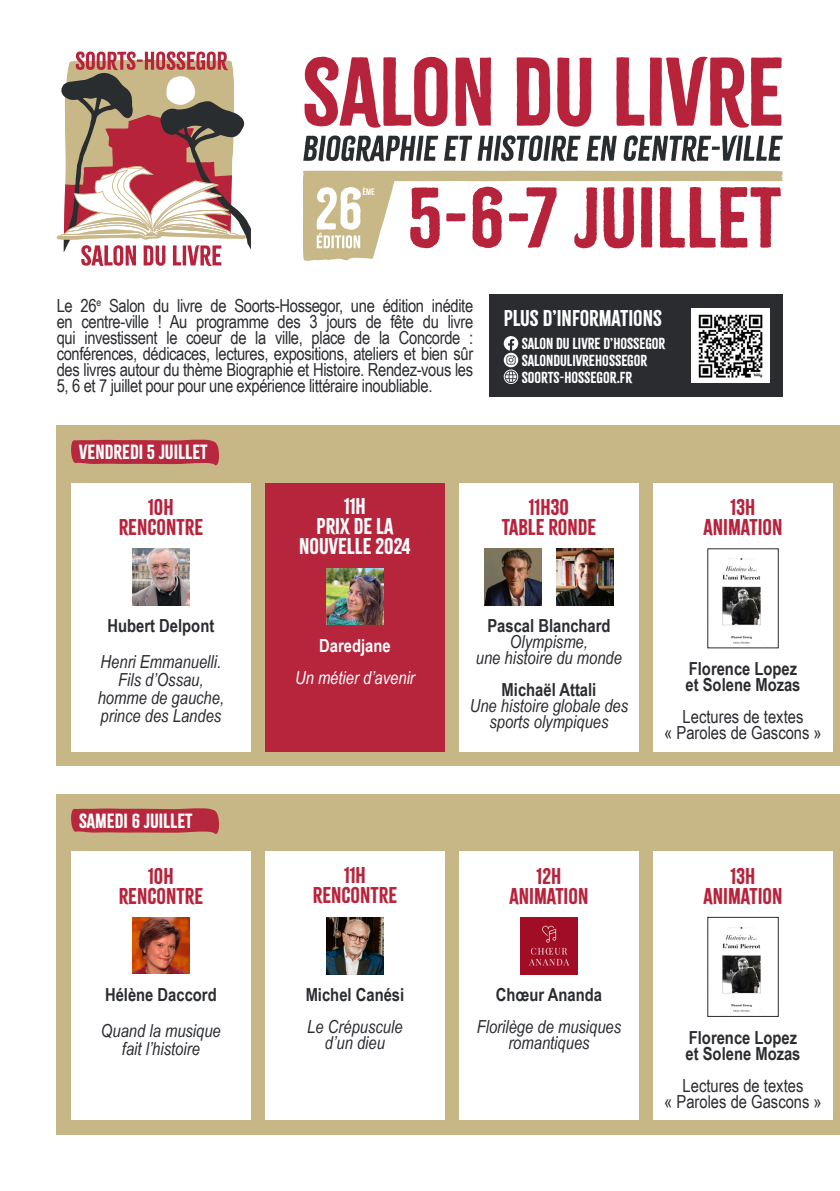
<style>
.page{position:relative;width:840px;height:1191px;background:#fff}
.page>*{position:absolute;margin:0;border:0;box-sizing:border-box;transform-origin:0 0}
.t1{font:20px "Citrus Gothic Solid";color:#b7233c}
.t2{font:20px/20px "Citrus Gothic Solid";color:#fff;text-align:center}
.t3{font:20px "Citrus Gothic Solid";color:#b7253d}
.t4{font:18px/16px "Arial Narrow";color:#2a2c30;text-align:center}
.t5{font:italic 18px/18px "Arial Narrow";color:#2a2c30;text-align:center}
.t6{font:700 18px/16px "Arial Narrow";color:#2a2c30;text-align:center}
.t7{font:18px "Citrus Gothic Solid";color:#fff}
.t8{font:italic 18px "Arial Narrow";color:#fff}
.t9{font:700 18px "Arial Narrow";color:#fff}
.t10{font:14px "Citrus Gothic Solid";color:#fff}
.s1{font-weight:400;font-style:italic}
</style>
<div class="page">
<div style="left:57px;top:425px;width:782px;height:340px;background:#c7b686"></div>
<svg style="left:71px;top:439px;width:148px;height:26px"></svg>
<div style="left:71px;top:483px;width:180px;height:268px;background:#fff"></div>
<div style="left:265px;top:483px;width:179px;height:268px;background:#b7253d"></div>
<div style="left:459px;top:483px;width:179px;height:268px;background:#fff"></div>
<div style="left:652px;top:483px;width:180px;height:268px;background:#fff"></div>
<img style="left:132px;top:549px;width:57px;height:56px">
<img style="left:326px;top:568px;width:57px;height:57px">
<div style="left:57px;top:794px;width:782px;height:340px;background:#c7b686"></div>
<svg style="left:71px;top:808px;width:148px;height:26px"></svg>
<div style="left:71px;top:851px;width:180px;height:269px;background:#fff"></div>
<div style="left:265px;top:851px;width:179px;height:269px;background:#fff"></div>
<div style="left:459px;top:851px;width:179px;height:269px;background:#fff"></div>
<img style="left:520px;top:917px;width:57px;height:57px">
<div style="left:652px;top:851px;width:180px;height:269px;background:#fff"></div>
<img style="left:132px;top:917px;width:57px;height:57px">
<img style="left:326px;top:917px;width:57px;height:57px">
<svg style="left:304px;top:57px;width:143px;height:71px"></svg>
<svg style="left:455px;top:57px;width:35px;height:69px"></svg>
<svg style="left:516px;top:57px;width:34px;height:69px"></svg>
<svg style="left:557px;top:57px;width:34px;height:70px"></svg>
<svg style="left:616px;top:57px;width:165px;height:71px"></svg>
<svg style="left:303px;top:171px;width:479px;height:90px"></svg>
<svg style="left:303px;top:135px;width:135px;height:26px"></svg>
<svg style="left:444px;top:135px;width:136px;height:26px"></svg>
<svg style="left:586px;top:136px;width:30px;height:25px"></svg>
<svg style="left:623px;top:135px;width:159px;height:26px"></svg>
<svg style="left:316px;top:187px;width:58px;height:61px"></svg>
<svg style="left:410px;top:187px;width:29px;height:61px"></svg>
<svg style="left:446px;top:213px;width:19px;height:8px"></svg>
<svg style="left:472px;top:187px;width:30px;height:61px"></svg>
<svg style="left:508px;top:187px;width:48px;height:61px"></svg>
<svg style="left:574px;top:187px;width:22px;height:61px"></svg>
<svg style="left:603px;top:187px;width:30px;height:61px"></svg>
<svg style="left:640px;top:187px;width:12px;height:61px"></svg>
<svg style="left:659px;top:187px;width:121px;height:61px"></svg>
<svg style="left:57px;top:51px;width:194px;height:215px"></svg>
<div style="left:489px;top:294px;width:293px;height:103px;background:#2a2c30"></div>
<img style="left:691px;top:309px;width:77px;height:74px">
<svg style="left:503px;top:336px;width:15px;height:47px"></svg>
<img style="left:722px;top:927px;width:39px;height:85px">
<img style="left:722px;top:558px;width:39px;height:86px">
<img style="left:484px;top:549px;width:57px;height:56px">
<img style="left:556px;top:549px;width:57px;height:56px">
<p class="t4" style="left:57px;top:297px;width:418px;text-align:justify">Le 26<sup>e</sup> Salon du livre de Soorts-Hossegor, une édition inédite en centre-ville ! Au programme des 3 jours de fête du livre qui investissent le coeur de la ville, place de la Concorde : conférences, dédicaces, lectures, expositions, ateliers et bien sûr des livres autour du thème Biographie et Histoire. Rendez-vous les 5, 6 et 7 juillet pour pour une expérience littéraire inoubliable.</p>
<p class="t7" style="left:79px;top:440px;width:130px">VENDREDI 5 JUILLET</p>
<p class="t1" style="left:148px;top:494px;width:27px">10H</p>
<p class="t1" style="left:119px;top:514px;width:86px">RENCONTRE</p>
<p class="t2" style="left:344px;top:497px;width:23px">11H</p>
<p class="t2" style="left:299px;top:517px;width:113px">PRIX DE LA<br>NOUVELLE 2024</p>
<p class="t2" style="left:503px;top:308px;width:160px">PLUS D’INFORMATIONS</p>
<p class="t10" style="left:521px;top:351px;width:127px">SALONDULIVREHOSSEGOR</p>
<p class="t10" style="left:521px;top:335px;width:145px">SALON DU LIVRE D’HOSSEGOR</p>
<p class="t10" style="left:521px;top:368px;width:112px">SOORTS-HOSSEGOR.FR</p>
<p class="t1" style="left:528px;top:494px;width:42px">11H30</p>
<p class="t1" style="left:501px;top:514px;width:96px">TABLE RONDE</p>
<p class="t1" style="left:730px;top:494px;width:26px">13H</p>
<p class="t1" style="left:703px;top:514px;width:80px">ANIMATION</p>
<p class="t6" style="left:107px;top:617px;width:108px">Hubert Delpont</p>
<p class="t5" style="left:100px;top:652px;width:122px">Henri Emmanuelli.</p>
<p class="t5" style="left:98px;top:670px;width:128px">Fils d’Ossau, homme de gauche, prince des Landes</p>
<p class="t7" style="left:79px;top:809px;width:115px">SAMEDI 6 JUILLET</p>
<p class="t1" style="left:148px;top:863px;width:27px">10H</p>
<p class="t1" style="left:119px;top:883px;width:86px">RENCONTRE</p>
<p class="t6" style="left:105px;top:985px;width:113px">Hélène Daccord</p>
<p class="t5" style="left:101px;top:1021px;width:121px">Quand la musique fait l’histoire</p>
<p class="t9" style="left:319px;top:632px;width:73px">Daredjane</p>
<p class="t8" style="left:295px;top:665px;width:121px">Un métier d’avenir</p>
<p class="t3" style="left:344px;top:862px;width:23px">11H</p>
<p class="t3" style="left:312px;top:882px;width:86px">RENCONTRE</p>
<p class="t6" style="left:305px;top:985px;width:100px">Michel Canési</p>
<p class="t5" style="left:307px;top:1017px;width:97px">Le Crépuscule</p>
<p class="t5" style="left:325px;top:1033px;width:61px">d’un dieu</p>
<p class="t6" style="left:487px;top:617px;width:125px">Pascal Blanchard<br><span class="s1">Olympisme,</span></p>
<p class="t5" style="left:475px;top:648px;width:148px">une histoire du monde</p>
<p class="t6" style="left:501px;top:681px;width:96px">Michaël Attali</p>
<p class="t5" style="left:469px;top:697px;width:160px;line-height:16px">Une histoire globale des sports olympiques</p>
<p class="t6" style="left:688px;top:659px;width:110px">Florence Lopez</p>
<p class="t6" style="left:685px;top:675px;width:116px">et Solene Mozas</p>
<p class="t4" style="left:663px;top:708px;width:159px">Lectures de textes<br>« Paroles de Gascons »</p>
<p class="t1" style="left:536px;top:863px;width:26px">12H</p>
<p class="t1" style="left:509px;top:883px;width:80px">ANIMATION</p>
<p class="t6" style="left:495px;top:985px;width:108px">Chœur Ananda</p>
<p class="t5" style="left:476px;top:1018px;width:146px;line-height:16px">Florilège de musiques romantiques</p>
<p class="t1" style="left:730px;top:863px;width:26px">13H</p>
<p class="t1" style="left:703px;top:883px;width:80px">ANIMATION</p>
<p class="t6" style="left:688px;top:1028px;width:110px">Florence Lopez</p>
<p class="t6" style="left:685px;top:1044px;width:116px">et Solene Mozas</p>
<p class="t4" style="left:663px;top:1076px;width:159px">Lectures de textes<br>« Paroles de Gascons »</p>
</div>
